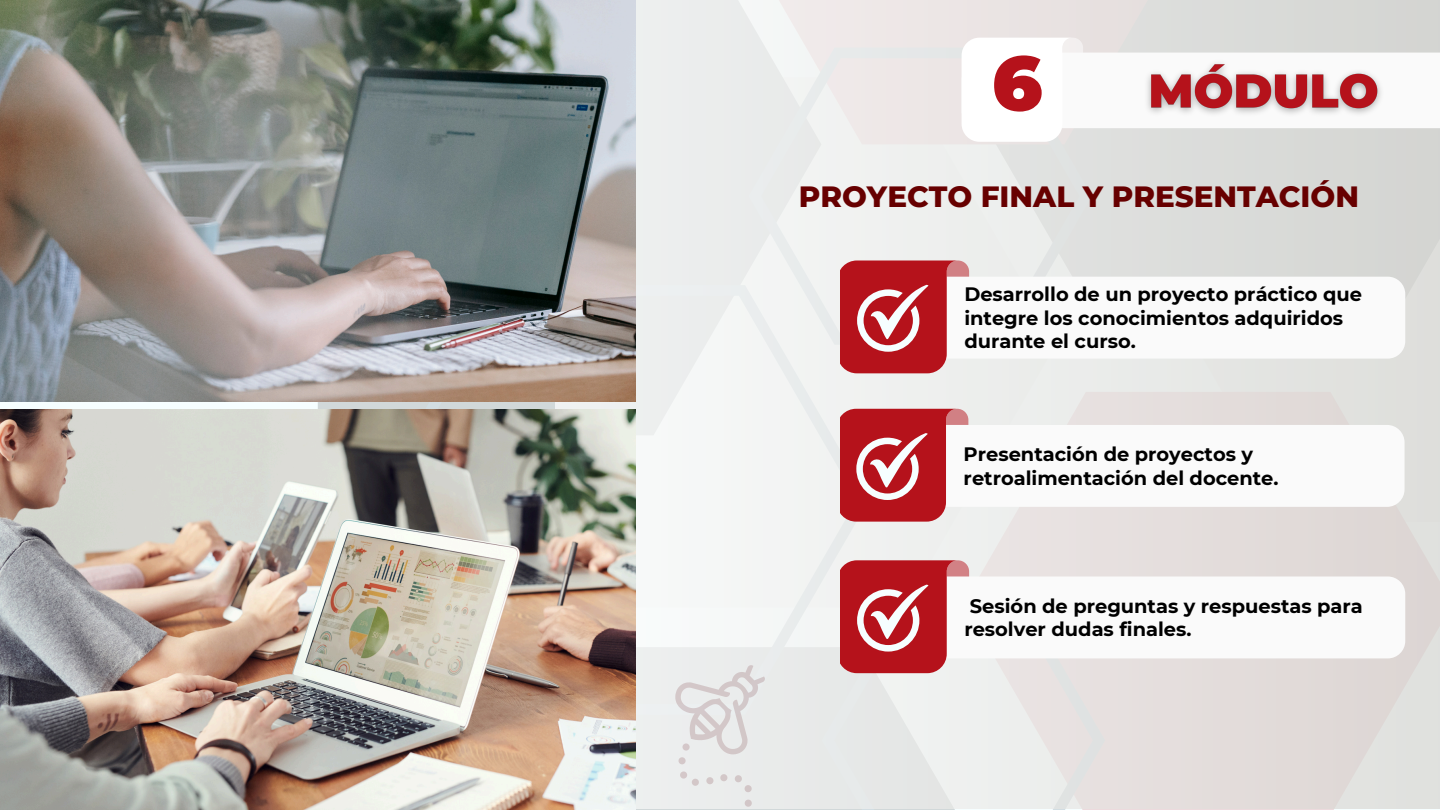
<style>
.page{position:relative;width:1440px;height:810px;background:#fff}
.page>*{position:absolute;margin:0;border:0;box-sizing:border-box;transform-origin:0 0}
.t1{font:900 76.7px "Montserrat";color:#b5121b}
.t2{font:800 29.4px "Montserrat";color:#670000}
.t3{font:700 19.4px/23.2px "Montserrat";color:#000}
</style>
<div class="page">
<div style="left:556px;top:0;width:884px;height:808px;background:linear-gradient(to right,#f4f6f6,#dbd7d5)"></div>
<img style="left:0;top:0;width:635px;height:402px">
<img style="left:0;top:409px;width:635px;height:401px">
<svg style="left:962px;top:38px;width:478px;height:104px"></svg>
<img style="left:1139px;top:54px;width:250px;height:68px">
<svg style="left:675px;top:665px;width:90px;height:99px;background:#e4e2e3"></svg>
<svg style="left:680px;top:771px;width:19px;height:15px"></svg>
<svg style="left:706px;top:777px;width:7px;height:7px"></svg>
<svg style="left:720px;top:774px;width:7px;height:7px"></svg>
<svg style="left:735px;top:775px;width:17px;height:17px"></svg>
<svg style="left:745px;top:800px;width:7px;height:7px"></svg>
<svg style="left:841px;top:261px;width:564px;height:112px"></svg>
<svg style="left:840px;top:409px;width:564px;height:113px"></svg>
<svg style="left:841px;top:560px;width:564px;height:113px"></svg>
<p class="t1" style="left:992px;top:36px;width:52px">6</p>
<p class="t2" style="left:799px;top:178px;width:562px">PROYECTO FINAL Y PRESENTACIÓN</p>
<p class="t3" style="left:964px;top:283px;width:399px">Desarrollo de un proyecto práctico que integre los conocimientos adquiridos durante el curso.</p>
<h2 class="t3" style="left:964px;top:443px;width:316px">Presentación de proyectos y retroalimentación del docente.</h2>
<p class="t3" style="left:964px;top:594px;width:400px">Sesión de preguntas y respuestas para resolver dudas finales.</p>
</div>
